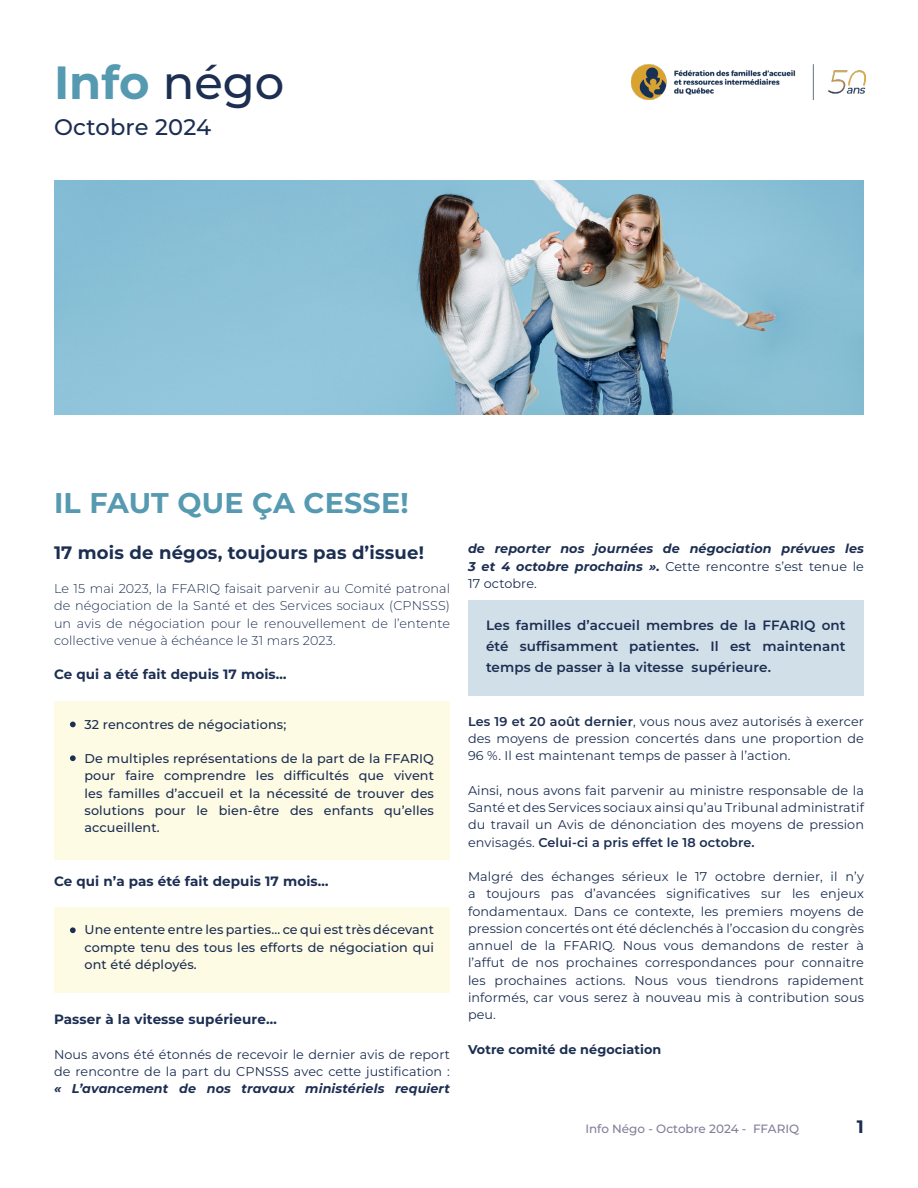
<style>
.page{position:relative;width:918px;height:1188px;background:#fff}
.page>*{position:absolute;margin:0;border:0;box-sizing:border-box;transform-origin:0 0}
.t1{font:700 46.5px "Montserrat";color:#569ab1}
.t2{font:700 28.5px "Montserrat";letter-spacing:.01em;color:#569ab1}
.t3{font:500 22.5px "Montserrat";letter-spacing:.01em;color:#1c2e52}
.t4{font:700 18px "Montserrat";letter-spacing:.01em;color:#1c2e52}
.t5{font:600 13.5px/21px "Montserrat";letter-spacing:.01em;color:#1c2e52;text-align:justify}
.t6{font:700 13.5px "Montserrat";letter-spacing:.01em;color:#1c2e52}
.t7{font:12.75px/17.2px "Montserrat";letter-spacing:.01em;color:#1c2e52;text-align:justify}
.t8{font:500 12.75px/17.2px "Montserrat";letter-spacing:.01em;color:#1c2e52;text-align:justify}
.t9{font:300 12.75px/17.2px "Montserrat";letter-spacing:.01em;color:#1c2e52;text-align:justify}
.t10{font:italic 700 12.75px/17.2px "Montserrat";letter-spacing:.01em;color:#1c2e52;text-align:justify}
.t11{font:700 12.75px "Montserrat";letter-spacing:.01em;color:#1c2e52}
.t12{font:500 12px "Montserrat";color:#81809a}
.s1{font-weight:500;color:#1c2e52}
.s2{font-weight:400;font-style:normal}
.s3{font-weight:600}
</style>
<div class="page">
<img style="left:54px;top:181px;width:810px;height:234px">
<img style="left:631px;top:64px;width:235px;height:36px">
<div style="left:54px;top:701px;width:396px;height:159px;background:#fefbe4"></div>
<div style="left:468px;top:600px;width:396px;height:96px;background:#d0dfe8"></div>
<svg style="left:70px;top:722px;width:6px;height:5px"></svg>
<div style="left:54px;top:907px;width:396px;height:86px;background:#fefbe4"></div>
<svg style="left:70px;top:755px;width:6px;height:6px"></svg>
<h1 class="t1" style="left:54px;top:52px;width:232px">Info <span class="s1">négo</span></h1>
<h3 class="t3" style="left:54px;top:112px;width:159px">Octobre 2024</h3>
<h2 class="t2" style="left:54px;top:484px;width:356px">IL FAUT QUE ÇA CESSE!</h2>
<h3 class="t4" style="left:54px;top:540px;width:371px">17 mois de négos, toujours pas d’issue!</h3>
<p class="t9" style="left:54px;top:580px;width:398px">Le 15 mai 2023, la FFARIQ faisait parvenir au Comité patronal de négociation de la Santé et des Services sociaux (CPNSSS) un avis de négociation pour le renouvellement de l’entente collective venue à échéance le 31 mars 2023.</p>
<p class="t6" style="left:54px;top:665px;width:234px">Ce qui a été fait depuis 17 mois…</p>
<p class="t8" style="left:84px;top:715px;width:203px">32 rencontres de négociations;</p>
<p class="t8" style="left:84px;top:750px;width:351px">De multiples représentations de la part de la FFARIQ pour faire comprendre les difficultés que vivent les familles d’accueil et la nécessité de trouver des solutions pour le bien-être des enfants qu’elles accueillent.</p>
<p class="t6" style="left:54px;top:872px;width:276px">Ce qui n’a pas été fait depuis 17 mois…</p>
<p class="t8" style="left:84px;top:921px;width:351px">Une entente entre les parties… ce qui est très décevant compte tenu des tous les efforts de négociation qui ont été déployés.</p>
<p class="t6" style="left:54px;top:1010px;width:224px">Passer à la vitesse supérieure…</p>
<p class="t7" style="left:54px;top:1045px;width:398px">Nous avons été étonnés de recevoir le dernier avis de report de rencontre de la part du CPNSSS avec cette justification :</p>
<p class="t10" style="left:54px;top:1080px;width:398px">« L’avancement de nos travaux ministériels requiert</p>
<p class="t10" style="left:468px;top:540px;width:398px">de reporter nos journées de négociation prévues les 3 et 4 octobre prochains ». <span class="s2">Cette rencontre s’est tenue le 17 octobre.</span></p>
<p class="t5" style="left:486px;top:614px;width:361px">Les familles d’accueil membres de la FFARIQ ont été suffisamment patientes. Il est maintenant temps de passer à la vitesse supérieure.</p>
<p class="t7" style="left:468px;top:712px;width:398px"><span class="s3">Les 19 et 20 août dernier</span>, vous nous avez autorisés à exercer des moyens de pression concertés dans une proportion de 96 %. Il est maintenant temps de passer à l’action.</p>
<p class="t7" style="left:468px;top:781px;width:398px">Ainsi, nous avons fait parvenir au ministre responsable de la Santé et des Services sociaux ainsi qu’au Tribunal administratif du travail un Avis de dénonciation des moyens de pression envisagés. <span class="s3">Celui-ci a pris effet le 18 octobre.</span></p>
<p class="t7" style="left:468px;top:868px;width:398px">Malgré des échanges sérieux le 17 octobre dernier, il n’y a toujours pas d’avancées significatives sur les enjeux fondamentaux. Dans ce contexte, les premiers moyens de pression concertés ont été déclenchés à l’occasion du congrès annuel de la FFARIQ. Nous vous demandons de rester à l’affut de nos prochaines correspondances pour connaitre les prochaines actions. Nous vous tiendrons rapidement informés, car vous serez à nouveau mis à contribution sous peu.</p>
<p class="t11" style="left:468px;top:1041px;width:195px">Votre comité de négociation</p>
<p class="t12" style="left:585px;top:1120px;width:215px">Info Négo - Octobre 2024 - FFARIQ</p>
<h3 class="t4" style="left:857px;top:1115px;width:9px">1</h3>
</div>
